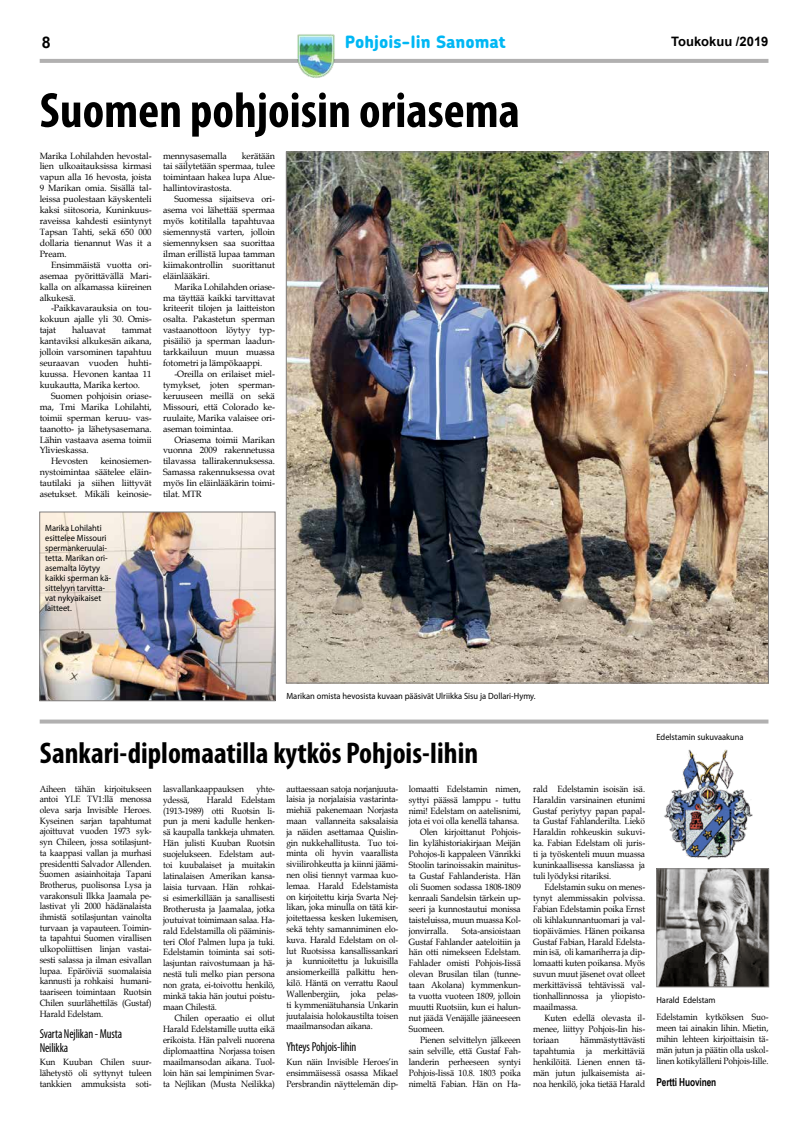
<style>
.page{position:relative;width:794px;height:1134px;background:#fff}
.page>*{position:absolute;margin:0;border:0;box-sizing:border-box;transform-origin:0 0}
.t1{font:700 condensed 50px "Myriad Pro";color:#000}
.t2{font:700 condensed 30px "Myriad Pro";color:#000}
.t3{font:800 17px "Chevin";color:#00b7f4}
.t4{font:700 16px "Arial";color:#000}
.t5{font:condensed 13px/13.2px "Myriad Pro";letter-spacing:-.01em;color:#000;scale:.92 1}
.t6{font:700 13px "Arial";color:#000}
.t7{font:700 11px "Arial Narrow";letter-spacing:-.01em;color:#000;scale:.92 1}
.t8{font:9.1px/10.9px "Book Antiqua";letter-spacing:-.01em;color:#000;text-align:justify;scale:.92 1}
.t9{font:9.1px/10.9px "Book Antiqua";letter-spacing:-.01em;color:#000;text-align:justify}
.t10{font:9px/10px "Myriad Pro";color:#000;scale:.94 1}
</style>
<div class="page">
<hr style="left:40px;top:59px;width:728px;height:4px;background:#b1b0b0">
<img style="left:297px;top:34px;width:38px;height:44px">
<svg style="left:40px;top:719px;width:728px;height:4px;background:#bbb"></svg>
<img style="left:658px;top:870px;width:109px;height:115px">
<div style="left:656px;top:868px;width:113px;height:119px;border:1px solid #817f7e"></div>
<img style="left:664px;top:749px;width:89px;height:111px">
<img style="left:41px;top:514px;width:232px;height:185px">
<div style="left:39px;top:512px;width:236px;height:189px;border:1px solid #817f7e"></div>
<img style="left:288px;top:154px;width:478px;height:527px">
<h3 class="t4" style="left:42px;top:31px;width:10px">8</h3>
<h3 class="t3" style="left:345px;top:31px;width:162px">Pohjois-Iin Sanomat</h3>
<h3 class="t6" style="left:671px;top:32px;width:99px">Toukokuu /2019</h3>
<h1 class="t1" style="left:40px;top:79px;width:481px">Suomen pohjoisin oriasema</h1>
<p class="t9" style="left:163px;top:150px;width:65px">mennysasemalla</p>
<p class="t9" style="left:40px;top:150px;width:113px">Marika Lohilahden hevostal&shy;lien ulkoaitauksissa kirmasi vapun alla 16 hevosta, joista 9 Marikan omia. Sisällä tal&shy;leissa puolestaan käyskenteli kaksi siitosoria, Kuninkuus&shy;raveissa kahdesti esiintynyt Tapsan Tahti, sekä 650 000 dollaria tienannut Was it a Pream.</p>
<p class="t9" style="left:40px;top:259px;width:113px;text-indent:11px">Ensimmäistä vuotta ori&shy;asemaa pyörittävällä Mari&shy;kalla on alkamassa kiireinen alkukesä.</p>
<p class="t9" style="left:40px;top:303px;width:113px;text-indent:11px">-Paikkavarauksia on tou&shy;kokuun ajalle yli 30. Omis&shy;tajat</p>
<p class="t9" style="left:163px;top:150px;width:113px;text-indent:79px">kerätään tai säilytetään spermaa, tulee toimintaan hakea lupa Alue&shy;hallintovirastosta.</p>
<p class="t9" style="left:163px;top:193px;width:113px;text-indent:11px">Suomessa sijaitseva ori&shy;asema voi lähettää spermaa myös kotitilalla tapahtuvaa siemennystä varten, jolloin siemennyksen saa suorittaa ilman erillistä lupaa tamman kiimakontrollin suorittanut eläinlääkäri.</p>
<p class="t9" style="left:163px;top:281px;width:113px;text-indent:11px">Marika Lohilahden oriase&shy;ma täyttää kaikki tarvittavat kriteerit tilojen ja laitteiston osalta. Pakastetun sperman vastaanottoon löytyy typ&shy;pisäiliö ja sperman laadun&shy;tarkkailuun muun muassa fotometri ja lämpökaappi.</p>
<p class="t9" style="left:163px;top:368px;width:113px;text-indent:11px">-Oreilla on erilaiset miel&shy;tymykset, joten sperman&shy;keruuseen meillä on sekä Missouri, että Colorado ke&shy;ruulaite, Marika valaisee ori&shy;aseman toimintaa.</p>
<p class="t9" style="left:163px;top:434px;width:113px;text-indent:11px">Oriasema toimii Marikan vuonna 2009 rakennetussa tilavassa tallirakennuksessa.<br>Samassa rakennuksessa ovat myös Iin eläinlääkärin toimi&shy;tilat. MTR</p>
<p class="t9" style="left:72px;top:325px;width:35px">haluavat</p>
<p class="t9" style="left:40px;top:325px;width:113px;text-indent:82px">tammat kantaviksi alkukesän aikana, jolloin varsominen tapahtuu seuraavan vuoden huhti&shy;kuussa. Hevonen kantaa 11 kuukautta, Marika kertoo.</p>
<p class="t9" style="left:51px;top:390px;width:102px">Suomen pohjoisin oriase-</p>
<p class="t9" style="left:40px;top:401px;width:113px">ma, Tmi Marika Lohilahti,</p>
<p class="t9" style="left:40px;top:412px;width:113px">toimii sperman keruu- vas-</p>
<p class="t9" style="left:40px;top:423px;width:113px">taanotto- ja lähetysasemana.</p>
<p class="t9" style="left:40px;top:434px;width:113px">Lähin vastaava asema toimii</p>
<p class="t9" style="left:40px;top:445px;width:50px">Ylivieskassa.</p>
<p class="t9" style="left:51px;top:456px;width:38px">Hevosten</p>
<p class="t9" style="left:40px;top:456px;width:113px;text-indent:61px">keinosiemen&shy;nystoimintaa säätelee eläin&shy;tautilaki ja siihen liittyvät asetukset. Mikäli keinosie-</p>
<p class="t10" style="left:45px;top:523px;width:71px">Marika Lohilahti esittelee Missouri spermankeruulai&shy;tetta. Marikan ori&shy;asemalta löytyy kaikki sperman kä&shy;sittelyyn tarvitta&shy;vat nykyaikaiset laitteet.</p>
<p class="t10" style="left:286px;top:691px;width:267px">Marikan omista hevosista kuvaan pääsivät Ulriikka Sisu ja Dollari-Hymy.</p>
<h2 class="t2" style="left:40px;top:734px;width:440px">Sankari-diplomaatilla kytkös Pohjois-Iihin</h2>
<p class="t8" style="left:163px;top:783px;width:89px">lasvallankaappauksen</p>
<p class="t8" style="left:256px;top:783px;width:22px">yhte-</p>
<p class="t8" style="left:163px;top:794px;width:30px">ydessä,</p>
<p class="t8" style="left:40px;top:783px;width:123px">Aiheen tähän kirjoitukseen antoi YLE TV1:llä menossa oleva sarja Invisible Heroes.<br>Kyseinen sarjan tapahtumat ajoittuvat vuoden 1973 syk&shy;syn Chileen, jossa sotilasjunt&shy;ta kaappasi vallan ja murhasi presidentti Salvador Allenden.<br>Suomen asiainhoitaja Tapani Brotherus, puolisonsa Lysa ja varakonsuli Ilkka Jaamala pe&shy;lastivat yli 2000 hädänalaista ihmistä sotilasjuntan vainolta turvaan ja vapauteen. Toimin&shy;ta tapahtui Suomen virallisen ulkopoliittisen linjan vastai&shy;sesti salassa ja ilman esivallan lupaa. Epäröiviä suomalaisia kannusti ja rohkaisi humani&shy;taariseen toimintaan Ruotsin Chilen suurlähettiläs (Gustaf)<br>Harald Edelstam.</p>
<h3 class="t5" style="left:40px;top:1027px;width:91px">Svarta Nejlikan - Musta<br>Neilikka</h3>
<p class="t8" style="left:40px;top:1056px;width:123px">Kun Kuuban Chilen suur&shy;lähetystö oli syttynyt tuleen tankkien ammuksista soti-</p>
<p class="t8" style="left:409px;top:783px;width:123px">lomaatti Edelstamin nimen,</p>
<p class="t8" style="left:409px;top:794px;width:123px">syttyi päässä lamppu - tuttu</p>
<p class="t8" style="left:409px;top:805px;width:123px">nimi! Edelstam on aatelisnimi,</p>
<p class="t8" style="left:409px;top:816px;width:121px">jota ei voi olla kenellä tahansa.</p>
<p class="t8" style="left:420px;top:827px;width:111px">Olen kirjoittanut Pohjois-</p>
<p class="t8" style="left:409px;top:837px;width:123px">Iin kylähistoriakirjaan Meijän</p>
<p class="t8" style="left:409px;top:848px;width:123px">Pohojos-Ii kappaleen Vänrikki</p>
<p class="t8" style="left:409px;top:859px;width:123px">Stoolin tarinoissakin mainitus-</p>
<p class="t8" style="left:409px;top:870px;width:123px">ta Gustaf Fahlanderista. Hän</p>
<p class="t8" style="left:409px;top:881px;width:123px">oli Suomen sodassa 1808-1809</p>
<p class="t8" style="left:409px;top:892px;width:123px">kenraali Sandelsin tärkein up-</p>
<p class="t8" style="left:409px;top:903px;width:123px">seeri ja kunnostautui monissa</p>
<p class="t8" style="left:409px;top:914px;width:123px">taisteluissa, muun muassa Kol-</p>
<p class="t8" style="left:409px;top:925px;width:45px">jonvirralla.</p>
<p class="t8" style="left:286px;top:783px;width:123px">auttaessaan satoja norjanjuuta&shy;laisia ja norjalaisia vastarinta&shy;miehiä pakenemaan Norjasta maan vallanneita saksalaisia ja näiden asettamaa Quislin&shy;gin nukkehallitusta. Tuo toi&shy;minta oli hyvin vaarallista siviilirohkeutta ja kiinni jäämi&shy;nen olisi tiennyt varmaa kuo&shy;lemaa. Harald Edelstamista on kirjoitettu kirja Svarta Nej&shy;likan, joka minulla on tätä kir&shy;joitettaessa kesken lukemisen, sekä tehty samanniminen elo&shy;kuva. Harald Edelstam on ol&shy;lut Ruotsissa kansallissankari ja kunnioitettu ja lukuisilla ansiomerkeillä palkittu hen&shy;kilö. Häntä on verrattu Raoul Wallenbergiin, joka pelas&shy;ti kymmeniätuhansia Unkarin juutalaisia holokaustilta toisen maailmansodan aikana.</p>
<h3 class="t5" style="left:286px;top:1040px;width:78px">Yhteys Pohjois-Iihin</h3>
<p class="t8" style="left:286px;top:1056px;width:123px">Kun näin Invisible Heroes’in ensimmäisessä osassa Mikael Persbrandin näyttelemän dip-</p>
<p class="t8" style="left:163px;top:794px;width:123px;text-indent:44px">Harald Edelstam (1913-1989) otti Ruotsin li&shy;pun ja meni kadulle henken&shy;sä kaupalla tankkeja uhmaten.<br>Hän julisti Kuuban Ruotsin suojelukseen. Edelstam aut&shy;toi kuubalaiset ja muitakin latinalaisen Amerikan kansa&shy;laisia turvaan. Hän rohkai&shy;si esimerkillään ja sanallisesti Brotherusta ja Jaamalaa, jotka joutuivat toimimaan salaa. Ha&shy;rald Edelstamilla oli pääminis&shy;teri Olof Palmen lupa ja tuki.<br>Edelstamin toiminta sai soti&shy;lasjuntan raivostumaan ja hä&shy;nestä tuli melko pian persona non grata, ei-toivottu henkilö, minkä takia hän joutui poistu&shy;maan Chilestä.</p>
<p class="t8" style="left:163px;top:1012px;width:123px;text-indent:11px">Chilen operaatio ei ollut Harald Edelstamille uutta eikä erikoista. Hän palveli nuorena diplomaattina Norjassa toisen maailmansodan aikana. Tuol&shy;loin hän sai lempinimen Svar&shy;ta Nejlikan (Musta Neilikka)</p>
<p class="t8" style="left:409px;top:925px;width:123px;text-indent:53px">Sota-ansioistaan Gustaf Fahlander aateloitiin ja hän otti nimekseen Edelstam.<br>Fahlader omisti Pohjois-Iissä olevan Brusilan tilan (tunne&shy;taan Akolana) kymmenkun&shy;ta vuotta vuoteen 1809, jolloin muutti Ruotsiin, kun ei halun&shy;nut jäädä Venäjälle jääneeseen Suomeen.</p>
<p class="t8" style="left:409px;top:1034px;width:123px;text-indent:11px">Pienen selvittelyn jälkeeen sain selville, että Gustaf Fah&shy;landerin perheeseen syntyi Pohjois-Iissä 10.8. 1803 poika nimeltä Fabian. Hän on Ha-</p>
<p class="t10" style="left:656px;top:732px;width:94px">Edelstamin sukuvaakuna</p>
<p class="t8" style="left:533px;top:783px;width:123px">rald Edelstamin isoisän isä.<br>Haraldin varsinainen etunimi Gustaf periytyy papan papal&shy;ta Gustaf Fahlanderilta. Liekö Haraldin rohkeuskin sukuvi&shy;ka. Fabian Edelstam oli juris&shy;ti ja työskenteli muun muassa kuninkaallisessa kansliassa ja tuli lyödyksi ritariksi.</p>
<p class="t8" style="left:533px;top:881px;width:123px;text-indent:11px">Edelstamin suku on menes&shy;tynyt alemmissakin polvissa.<br>Fabian Edelstamin poika Ernst oli kihlakunnantuomari ja val&shy;tiopäivämies. Hänen poikansa Gustaf Fabian, Harald Edelsta&shy;min isä, oli kamariherra ja dip&shy;lomaatti kuten poikansa. Myös suvun muut jäsenet ovat olleet merkittävissä tehtävissä val&shy;tionhallinnossa ja yliopisto&shy;maailmassa.</p>
<p class="t8" style="left:533px;top:1012px;width:123px;text-indent:11px">Kuten edellä olevasta il&shy;menee, liittyy Pohjois-Iin his&shy;toriaan</p>
<p class="t8" style="left:533px;top:1034px;width:123px;text-indent:47px">hämmästyttävästi tapahtumia ja merkittäviä henkilöitä. Lienen ennen tä&shy;män jutun julkaisemista ai&shy;noa henkilö, joka tietää Harald</p>
<p class="t10" style="left:656px;top:995px;width:64px">Harald Edelstam</p>
<p class="t8" style="left:656px;top:1011px;width:123px">Edelstamin kytköksen Suo&shy;meen tai ainakin Iihin. Mietin, mihin lehteen kirjoittaisin tä&shy;män jutun ja päätin olla uskol&shy;linen kotikylälleni Pohjois-Iille.</p>
<p class="t7" style="left:656px;top:1074px;width:67px">Pertti Huovinen</p>
</div>
